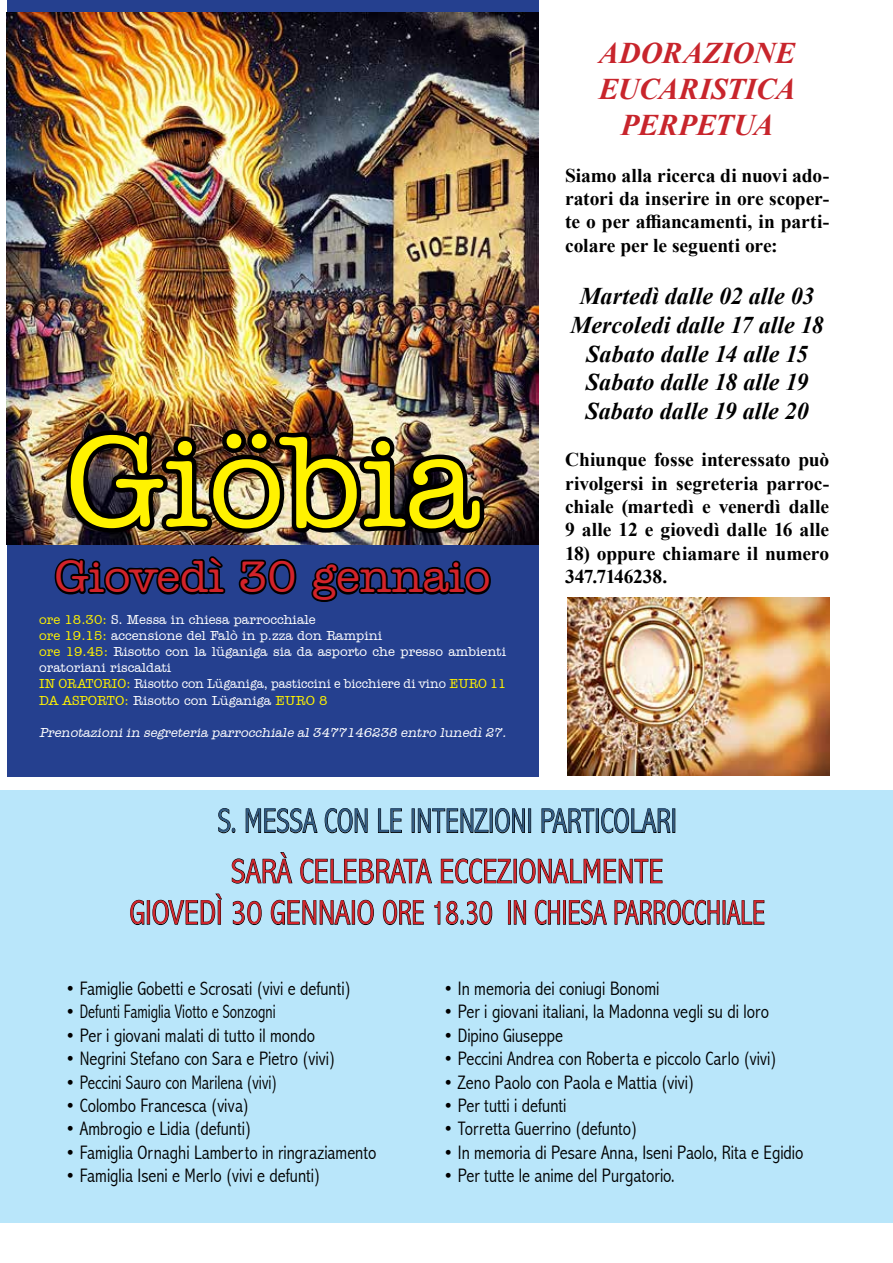
<style>
.page{position:relative;width:893px;height:1263px;background:#fff}
.page>*{position:absolute;margin:0;border:0;box-sizing:border-box;transform-origin:0 0}
.t1{font:500 133.95px "Amer Typewriter IT Cby BT";color:#fff200}
.t2{font:500 46.35px "Amer Typewriter IT Cby BT";color:#d2232a}
.t3{font:300 condensed 34.5px "Abadi";color:#d2232a}
.t4{font:300 condensed 34.5px "Abadi";color:#30587f;scale:.92 1}
.t5{font:300 condensed 34.5px "Abadi";color:#d2232a;scale:.87 1}
.t6{font:italic 700 30px/36px "Times New Roman";letter-spacing:-.01em;color:#c8252c;text-align:center}
.t7{font:italic 700 24px/28.8px "Times New Roman";color:#000;text-align:center}
.t8{font:300 condensed 19.5px "Abadi";color:#000}
.t9{font:700 19.5px/23.4px "Times New Roman";letter-spacing:-.005em;color:#000;text-align:justify}
.t10{font:500 13.35px/16px "Amer Typewriter IT Cby BT";color:#fff}
.t11{font:italic 500 13.35px "Amer Typewriter IT Cby BT";color:#fff}
.s1{color:#fff200}
</style>
<div class="page">
<div style="left:7px;top:0;width:531px;height:777px;background:#25408f"></div>
<img style="left:7px;top:13px;width:531px;height:531px">
<img style="left:62px;top:422px;width:227px;height:117px">
<img style="left:267px;top:425px;width:100px;height:120px">
<img style="left:352px;top:429px;width:139px;height:110px">
<svg style="left:54px;top:556px;width:172px;height:39px"></svg>
<svg style="left:238px;top:559px;width:59px;height:36px"></svg>
<svg style="left:311px;top:560px;width:180px;height:42px"></svg>
<div style="left:0;top:790px;width:893px;height:432px;background:#b9e6fa"></div>
<svg style="left:218px;top:808px;width:18px;height:25px"></svg>
<svg style="left:245px;top:808px;width:73px;height:25px"></svg>
<svg style="left:324px;top:808px;width:44px;height:25px"></svg>
<svg style="left:378px;top:808px;width:24px;height:25px"></svg>
<div style="left:412px;top:808px;width:3px;height:25px;border:1px solid #000"></div>
<svg style="left:418px;top:808px;width:71px;height:25px"></svg>
<div style="left:490px;top:808px;width:3px;height:25px;border:1px solid #000"></div>
<svg style="left:495px;top:808px;width:30px;height:25px"></svg>
<div style="left:528px;top:808px;width:3px;height:25px;border:1px solid #000"></div>
<svg style="left:541px;top:808px;width:54px;height:25px"></svg>
<div style="left:596px;top:808px;width:3px;height:25px;border:1px solid #000"></div>
<svg style="left:601px;top:808px;width:70px;height:25px"></svg>
<div style="left:672px;top:808px;width:3px;height:25px;border:1px solid #000"></div>
<svg style="left:231px;top:852px;width:62px;height:32px"></svg>
<svg style="left:300px;top:858px;width:132px;height:26px"></svg>
<svg style="left:441px;top:858px;width:71px;height:26px"></svg>
<div style="left:514px;top:859px;width:3px;height:24px;border:1px solid #000"></div>
<svg style="left:519px;top:858px;width:144px;height:26px"></svg>
<svg style="left:130px;top:899px;width:15px;height:26px"></svg>
<div style="left:147px;top:900px;width:3px;height:24px;border:1px solid #000"></div>
<svg style="left:152px;top:893px;width:70px;height:32px"></svg>
<svg style="left:232px;top:900px;width:30px;height:25px"></svg>
<svg style="left:270px;top:899px;width:81px;height:26px"></svg>
<div style="left:352px;top:900px;width:3px;height:24px;border:1px solid #000"></div>
<svg style="left:357px;top:899px;width:17px;height:26px"></svg>
<svg style="left:383px;top:899px;width:41px;height:26px"></svg>
<svg style="left:434px;top:900px;width:59px;height:25px"></svg>
<div style="left:508px;top:900px;width:3px;height:24px;border:1px solid #000"></div>
<svg style="left:513px;top:900px;width:13px;height:25px"></svg>
<svg style="left:535px;top:899px;width:25px;height:26px"></svg>
<div style="left:563px;top:900px;width:3px;height:24px;border:1px solid #000"></div>
<svg style="left:569px;top:899px;width:38px;height:26px"></svg>
<svg style="left:614px;top:899px;width:106px;height:26px"></svg>
<svg style="left:726px;top:900px;width:39px;height:25px"></svg>
<img style="left:567px;top:597px;width:262px;height:179px">
<h1 class="t1" style="left:65px;top:400px;width:417px">Giöbia</h1>
<h2 class="t2" style="left:55px;top:548px;width:438px">Giovedì 30 gennaio</h2>
<p class="t10" style="left:39px;top:611px;width:469px"><span class="s1">ore 18.30:</span> S. Messa in chiesa parrocchiale<br><span class="s1">ore 19.15:</span> accensione del Falò in p.zza don Rampini<br><span class="s1">ore 19.45:</span> Risotto con la lüganiga sia da asporto che presso ambienti oratoriani riscaldati<br><span class="s1">IN ORATORIO:</span> Risotto con Lüganiga, pasticcini e bicchiere di vino <span class="s1">EURO 11<br>DA ASPORTO:</span> Risotto con Lüganiga <span class="s1">EURO 8</span></p>
<p class="t11" style="left:39px;top:724px;width:471px">Prenotazioniin segreteria parrocchiale al3477146238 entro lunedì27.</p>
<h3 class="t6" style="left:599px;top:34px;width:198px">ADORAZIONE<br>EUCARISTICA<br>PERPETUA</h3>
<p class="t9" style="left:565px;top:163px;width:266px">Siamo alla ricerca di nuovi ado&shy;ratori da inserire in ore scoper&shy;te o per affiancamenti, in parti&shy;colare per le seguenti ore:</p>
<p class="t7" style="left:570px;top:281px;width:255px">Martedì dalle 02 alle 03<br>Mercoledi dalle 17 alle 18<br>Sabato dalle 14 alle 15<br>Sabato dalle 18 alle 19<br>Sabato dalle 19 alle 20</p>
<p class="t9" style="left:565px;top:447px;width:266px">Chiunque fosse interessato può rivolgersi in segreteria parroc&shy;chiale (martedì e venerdì dalle 9 alle 12 e giovedì dalle 16 alle</p>
<p class="t9" style="left:565px;top:541px;width:266px">18) oppure chiamare il numero<br>347.7146238.</p>
<h3 class="t4" style="left:218px;top:801px;width:500px">S. MESSA CON LE INTENZIONI PARTICOLARI</h3>
<h3 class="t3" style="left:231px;top:851px;width:84px">sarà cele</h3>
<h3 class="t3" style="left:357px;top:851px;width:32px">brata</h3>
<h3 class="t3" style="left:439px;top:851px;width:16px">eccezionalmente</h3>
<h3 class="t3" style="left:130px;top:893px;width:157px">GIOVEDì 30 gennaio</h3>
<h3 class="t5" style="left:382px;top:893px;width:282px">ore 18.30 in chiesa parrocc</h3>
<h3 class="t5" style="left:706px;top:893px;width:30px">hiale</h3>
<p class="t8" style="left:66px;top:977px;width:287px">• Famiglie Gobetti e Scrosati (vivi e defunti)</p>
<p class="t8" style="left:444px;top:977px;width:217px">• In memoria dei coniugi Bonomi</p>
<p class="t8" style="left:66px;top:1000px;width:212px">• Defunti Famiglia Viotto e Sonzogni</p>
<p class="t8" style="left:444px;top:1000px;width:327px">• Per i giovani italiani, la Madonna vegli su di loro</p>
<p class="t8" style="left:66px;top:1024px;width:251px">• Per i giovani malati di tutto il mondo</p>
<p class="t8" style="left:444px;top:1024px;width:121px">• Dipino Giuseppe</p>
<p class="t8" style="left:66px;top:1047px;width:271px">• Negrini Stefano con Sara e Pietro (vivi)</p>
<p class="t8" style="left:444px;top:1047px;width:334px">• Peccini Andrea con Roberta e piccolo Carlo (vivi)</p>
<p class="t8" style="left:66px;top:1071px;width:213px">• Peccini Sauro con Marilena (vivi)</p>
<p class="t8" style="left:444px;top:1071px;width:252px">• Zeno Paolo con Paola e Mattia (vivi)</p>
<p class="t8" style="left:66px;top:1094px;width:185px">• Colombo Francesca (viva)</p>
<p class="t8" style="left:444px;top:1094px;width:124px">• Per tutti i defunti</p>
<p class="t8" style="left:66px;top:1117px;width:187px">• Ambrogio e Lidia (defunti)</p>
<p class="t8" style="left:444px;top:1117px;width:195px">• Torretta Guerrino (defunto)</p>
<p class="t8" style="left:66px;top:1141px;width:312px">• Famiglia Ornaghi Lamberto in ringraziamento</p>
<p class="t8" style="left:444px;top:1141px;width:361px">• In memoria di Pesare Anna, Iseni Paolo, Rita e Egidio</p>
<p class="t8" style="left:66px;top:1164px;width:256px">• Famiglia Iseni e Merlo (vivi e defunti)</p>
<p class="t8" style="left:444px;top:1164px;width:233px">• Per tutte le anime del Purgatorio.</p>
</div>
